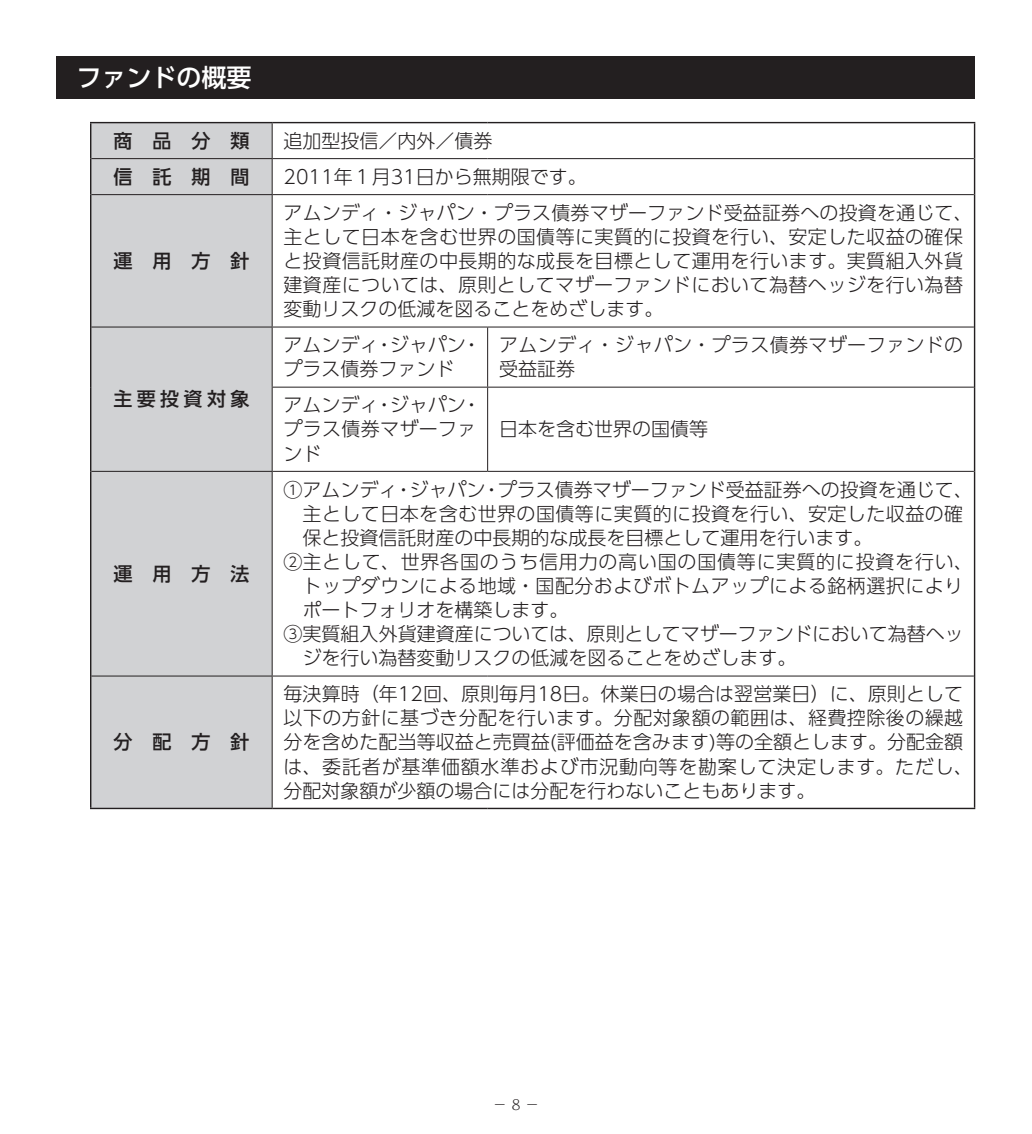
<style>
.page{position:relative;width:1032px;height:1134px;background:#fff}
.page>*{position:absolute;margin:0;border:0;box-sizing:border-box;transform-origin:0 0}
.t1{font:500 25px "UD Shin Go Pro";color:#fff}
.t2{font:300 19px/24px "UD Shin Go Pro";letter-spacing:.01em;color:#231f20}
.t3{font:300 19px "UD Shin Go Pro";letter-spacing:.04em;color:#231f20}
.t4{font:500 19px "UD Shin Go Pro";letter-spacing:1.055em;color:#231f20}
.t5{font:300 14.2px "UD Reimin Pro";color:#231f20}
</style>
<div class="page">
<div style="left:57px;top:57px;width:918px;height:42px;background:#231f20"></div>
<div style="left:91px;top:123px;width:181px;height:685px;background:#d1d2d4"></div>
<hr style="left:90px;top:122px;width:182px;height:1px;background:#231f20">
<hr style="left:272px;top:122px;width:216px;height:1px;background:#231f20">
<hr style="left:488px;top:122px;width:487px;height:1px;background:#231f20">
<hr style="left:90px;top:808px;width:182px;height:1px;background:#231f20">
<hr style="left:272px;top:808px;width:216px;height:1px;background:#231f20">
<hr style="left:488px;top:808px;width:487px;height:1px;background:#231f20">
<hr style="left:272px;top:123px;width:1px;height:35px;background:#231f20">
<hr style="left:91px;top:158px;width:181px;height:1px;background:#231f20">
<hr style="left:272px;top:158px;width:216px;height:1px;background:#231f20">
<hr style="left:272px;top:159px;width:1px;height:35px;background:#231f20">
<hr style="left:488px;top:158px;width:486px;height:1px;background:#231f20">
<hr style="left:91px;top:194px;width:181px;height:1px;background:#231f20">
<hr style="left:272px;top:194px;width:216px;height:1px;background:#231f20">
<hr style="left:272px;top:195px;width:1px;height:132px;background:#231f20">
<hr style="left:488px;top:194px;width:486px;height:1px;background:#231f20">
<hr style="left:91px;top:327px;width:181px;height:1px;background:#231f20">
<hr style="left:272px;top:327px;width:216px;height:1px;background:#231f20">
<hr style="left:272px;top:327px;width:1px;height:60px;background:#231f20">
<hr style="left:488px;top:327px;width:486px;height:1px;background:#231f20">
<hr style="left:272px;top:387px;width:216px;height:1px;background:#231f20">
<hr style="left:272px;top:388px;width:1px;height:83px;background:#231f20">
<hr style="left:488px;top:387px;width:486px;height:1px;background:#231f20">
<hr style="left:91px;top:471px;width:181px;height:1px;background:#231f20">
<hr style="left:272px;top:471px;width:216px;height:1px;background:#231f20">
<hr style="left:272px;top:472px;width:1px;height:204px;background:#231f20">
<hr style="left:488px;top:471px;width:486px;height:1px;background:#231f20">
<hr style="left:91px;top:676px;width:181px;height:1px;background:#231f20">
<hr style="left:272px;top:676px;width:216px;height:1px;background:#231f20">
<hr style="left:272px;top:676px;width:1px;height:132px;background:#231f20">
<hr style="left:488px;top:676px;width:486px;height:1px;background:#231f20">
<hr style="left:90px;top:123px;width:1px;height:36px;background:#231f20">
<hr style="left:974px;top:123px;width:1px;height:36px;background:#231f20">
<hr style="left:90px;top:159px;width:1px;height:36px;background:#231f20">
<hr style="left:974px;top:159px;width:1px;height:36px;background:#231f20">
<hr style="left:90px;top:195px;width:1px;height:132px;background:#231f20">
<hr style="left:974px;top:195px;width:1px;height:132px;background:#231f20">
<hr style="left:90px;top:327px;width:1px;height:60px;background:#231f20">
<hr style="left:974px;top:327px;width:1px;height:60px;background:#231f20">
<hr style="left:90px;top:387px;width:1px;height:84px;background:#231f20">
<hr style="left:974px;top:387px;width:1px;height:84px;background:#231f20">
<hr style="left:90px;top:471px;width:1px;height:205px;background:#231f20">
<hr style="left:974px;top:471px;width:1px;height:205px;background:#231f20">
<hr style="left:90px;top:676px;width:1px;height:132px;background:#231f20">
<hr style="left:974px;top:676px;width:1px;height:132px;background:#231f20">
<hr style="left:487px;top:327px;width:1px;height:60px;background:#231f20">
<hr style="left:487px;top:388px;width:1px;height:83px;background:#231f20">
<h1 class="t1" style="left:77px;top:58px;width:177px">ファンドの概要</h1>
<p class="t4" style="left:113px;top:125px;width:138px">商品分類</p>
<p class="t2" style="left:283px;top:128px;width:211px">追加型投信／内外／債券</p>
<p class="t4" style="left:113px;top:161px;width:138px">信託期間</p>
<p class="t2" style="left:283px;top:164px;width:305px">2011年１月31日から無期限です。</p>
<p class="t4" style="left:113px;top:245px;width:138px">運用方針</p>
<p class="t4" style="left:113px;top:384px;width:138px">主要投資対象</p>
<p class="t4" style="left:113px;top:558px;width:138px">運用方法</p>
<p class="t4" style="left:113px;top:727px;width:138px">分配方針</p>
<p class="t2" style="left:283px;top:200px;width:690px">アムンディ・ジャパン・プラス債券マザーファンド受益証券への投資を通じて、主として日本を含む世界の国債等に実質的に投資を行い、安定した収益の確保と投資信託財産の中長期的な成長を目標として運用を行います。実質組入外貨建資産については、原則としてマザーファンドにおいて為替ヘッジを行い為替変動リスクの低減を図ることをめざします。</p>
<p class="t2" style="left:283px;top:332px;width:199px">アムンディ・ジャパン・プラス債券ファンド</p>
<p class="t2" style="left:499px;top:332px;width:466px">アムンディ・ジャパン・プラス債券マザーファンドの受益証券</p>
<p class="t2" style="left:283px;top:392px;width:199px">アムンディ・ジャパン・プラス債券マザーファンド</p>
<p class="t2" style="left:499px;top:416px;width:210px">日本を含む世界の国債等</p>
<p class="t2" style="left:283px;top:477px;width:691px">①アムンディ・ジャパン・プラス債券マザーファンド受益証券への投資を通じて、</p>
<p class="t2" style="left:302px;top:501px;width:662px">主として日本を含む世界の国債等に実質的に投資を行い、安定した収益の確</p>
<p class="t2" style="left:302px;top:525px;width:571px">保と投資信託財産の中長期的な成長を目標として運用を行います。</p>
<p class="t3" style="left:283px;top:546px;width:691px">②主として、世界各国のうち信用力の高い国の国債等に実質的に投資を行い、</p>
<p class="t2" style="left:302px;top:573px;width:662px">トップダウンによる地域・国配分およびボトムアップによる銘柄選択により</p>
<p class="t2" style="left:302px;top:597px;width:267px">ポートフォリオを構築します。</p>
<p class="t2" style="left:283px;top:621px;width:681px">③実質組入外貨建資産については、原則としてマザーファンドにおいて為替ヘッ</p>
<p class="t2" style="left:302px;top:645px;width:495px">ジを行い為替変動リスクの低減を図ることをめざします。</p>
<p class="t2" style="left:283px;top:681px;width:691px">毎決算時（年12回、原則毎月18日。休業日の場合は翌営業日）に、原則として以下の方針に基づき分配を行います。分配対象額の範囲は、経費控除後の繰越分を含めた配当等収益と売買益(評価益を含みます)等の全額とします。分配金額は、委託者が基準価額水準および市況動向等を勘案して決定します。ただし、分配対象額が少額の場合には分配を行わないこともあります。</p>
<p class="t5" style="left:493px;top:1093px;width:48px">－ 8 －</p>
</div>
